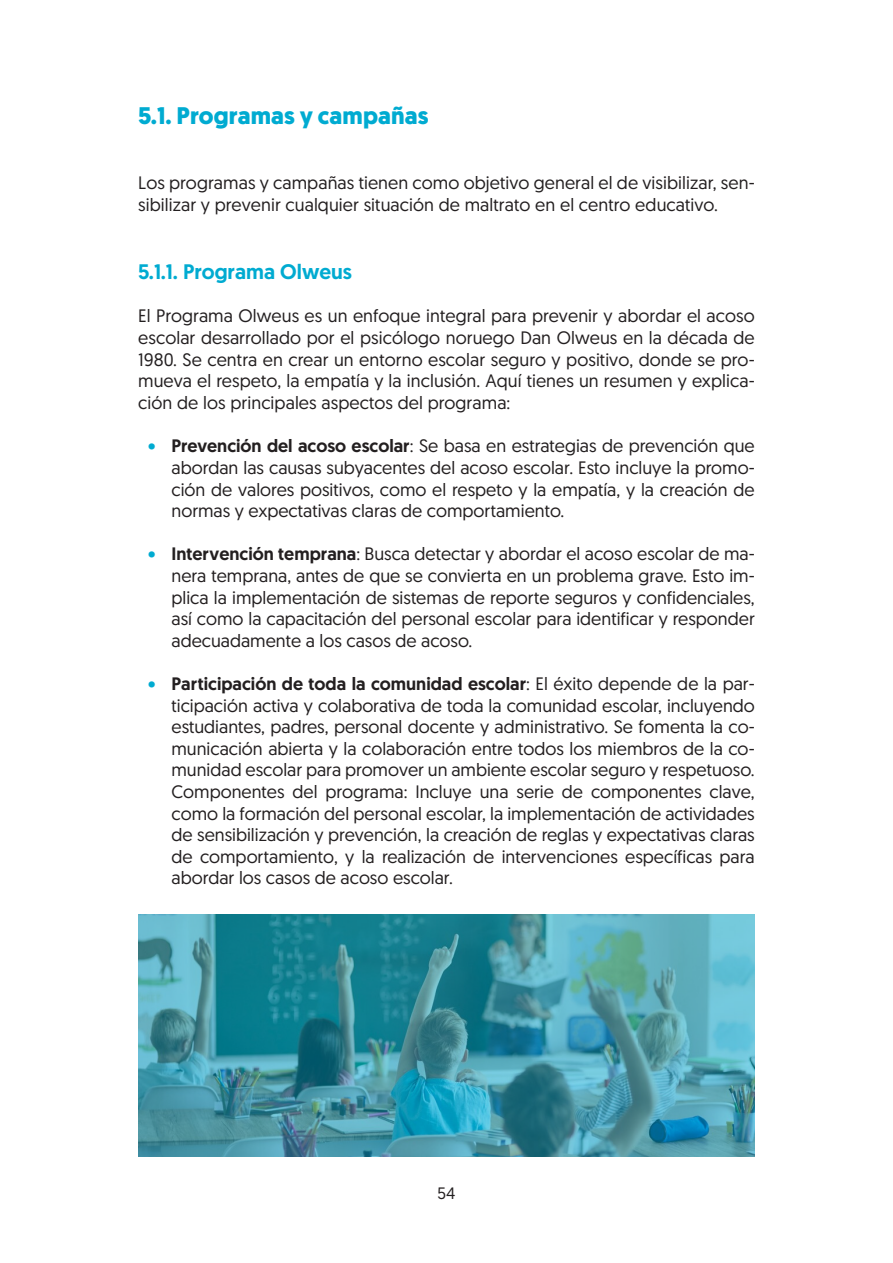
<style>
.page{position:relative;width:893px;height:1263px;background:#fff}
.page>*{position:absolute;margin:0;border:0;box-sizing:border-box;transform-origin:0 0}
.t1{font:700 24px "Geomanist";letter-spacing:.005em;color:#00abd1}
.t2{font:500 21px "Geomanist";color:#00abd1}
.t3{font:18px/21.6px "Geomanist";color:#231f20;text-align:justify}
.t4{font:700 18px "Geomanist";color:#00abd1}
.t5{font:16.5px "Geomanist";color:#231f20}
.s1{font-weight:500}
</style>
<div class="page">
<img style="left:138px;top:914px;width:617px;height:243px">
<p class="t1" style="left:138px;top:100px;width:292px">5.1. Programas y campañas</p>
<p class="t3" style="left:138px;top:171px;width:618px">Los programas y campañas tienen como objetivo general el de visibilizar, sen&shy;sibilizar y prevenir cualquier situación de maltrato en el centro educativo.</p>
<p class="t2" style="left:138px;top:258px;width:215px">5.1.1. Programa Olweus</p>
<p class="t3" style="left:138px;top:305px;width:618px">El Programa Olweus es un enfoque integral para prevenir y abordar el acoso escolar desarrollado por el psicólogo noruego Dan Olweus en la década de 1980. Se centra en crear un entorno escolar seguro y positivo, donde se pro&shy;mueva el respeto, la empatía y la inclusión. Aquí tienes un resumen y explica&shy;ción de los principales aspectos del programa:</p>
<p class="t3" style="left:171px;top:435px;width:585px"><span class="s1">Prevención del acoso escolar</span>: Se basa en estrategias de prevención que abordan las causas subyacentes del acoso escolar. Esto incluye la promo&shy;ción de valores positivos, como el respeto y la empatía, y la creación de normas y expectativas claras de comportamiento.</p>
<p class="t3" style="left:171px;top:543px;width:585px"><span class="s1">Intervención temprana</span>: Busca detectar y abordar el acoso escolar de ma&shy;nera temprana, antes de que se convierta en un problema grave. Esto im&shy;plica la implementación de sistemas de reporte seguros y confidenciales, así como la capacitación del personal escolar para identificar y responder adecuadamente a los casos de acoso.</p>
<p class="t3" style="left:171px;top:672px;width:585px"><span class="s1">Participación de toda la comunidad escolar</span>: El éxito depende de la par&shy;ticipación activa y colaborativa de toda la comunidad escolar, incluyendo estudiantes, padres, personal docente y administrativo. Se fomenta la co&shy;municación abierta y la colaboración entre todos los miembros de la co&shy;munidad escolar para promover un ambiente escolar seguro y respetuoso.</p>
<p class="t3" style="left:171px;top:780px;width:585px">Componentes del programa: Incluye una serie de componentes clave, como la formación del personal escolar, la implementación de actividades de sensibilización y prevención, la creación de reglas y expectativas claras de comportamiento, y la realización de intervenciones específicas para abordar los casos de acoso escolar.</p>
<p class="t4" style="left:148px;top:434px;width:9px">•</p>
<p class="t4" style="left:148px;top:542px;width:9px">•</p>
<p class="t4" style="left:148px;top:672px;width:9px">•</p>
<p class="t5" style="left:438px;top:1182px;width:19px">54</p>
</div>
